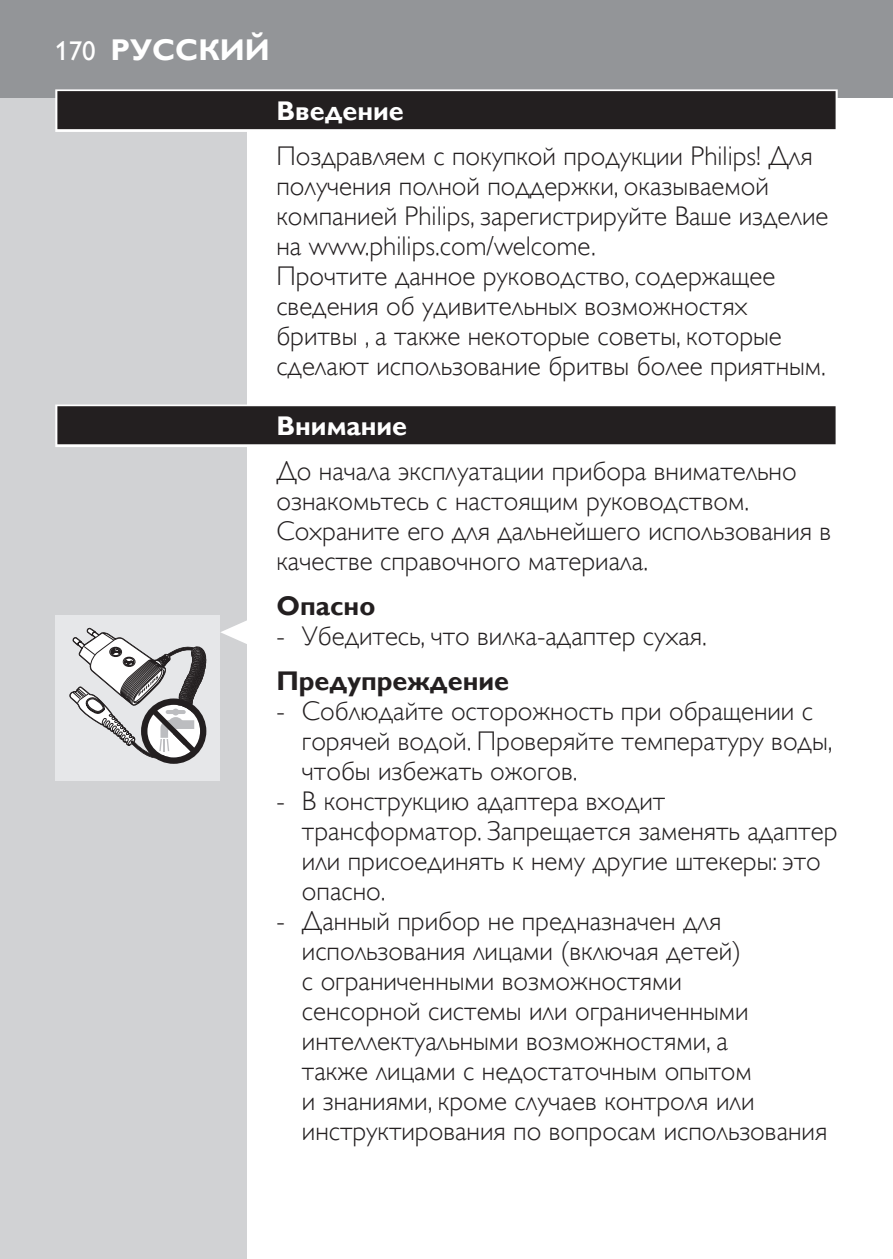
<style>
.page{position:relative;width:893px;height:1259px;background:#fff}
.page>*{position:absolute;margin:0;border:0;box-sizing:border-box;transform-origin:0 0}
.t1{font:700 30px "Gill Sans Alt One WGL";color:#fff}
.t2{font:27px/30px "Gill Sans Alt One WGL Light";color:#231f20}
.t3{font:700 27px "Gill Sans Alt One WGL";color:#231f20}
.t4{font:700 27px "Gill Sans Alt One WGL";color:#fff}
.t5{font:27px "Gill Sans Alt One WGL";color:#fff}
</style>
<div class="page">
<div style="left:0;top:98px;width:247px;height:1161px;background:#d1d2d4"></div>
<hr style="left:892px;top:98px;width:1px;height:1161px;background:#d1d2d4">
<div style="left:0;top:0;width:893px;height:98px;background:#939598"></div>
<div style="left:55px;top:89px;width:783px;height:43px;background:linear-gradient(to right,#dedddd,#dedddd)"></div>
<div style="left:57px;top:91px;width:779px;height:38px;background:#231f20"></div>
<div style="left:55px;top:404px;width:783px;height:43px;background:linear-gradient(to right,#c2c1c1,#c2c1c1)"></div>
<div style="left:57px;top:406px;width:779px;height:38px;background:#231f20"></div>
<svg style="left:221px;top:620px;width:26px;height:24px"></svg>
<div style="left:55px;top:615px;width:165px;height:165px;background:#e6e7e9"></div>
<svg style="left:69px;top:627px;width:138px;height:137px"></svg>
<p class="t5" style="left:55px;top:32px;width:42px">170</p>
<p class="t1" style="left:111px;top:29px;width:161px">Русский</p>
<p class="t4" style="left:276px;top:92px;width:129px">Введение</p>
<p class="t2" style="left:276px;top:141px;width:554px">Поздравляем с покупкой продукции Philips! Для получения полной поддержки, оказываемой компанией Philips, зарегистрируйте Ваше изделие на www.philips.com/welcome.<br>Прочтите данное руководство, содержащее сведения об удивительных возможностях бритвы , а также некоторые советы, которые сделают использование бритвы более приятным.</p>
<p class="t4" style="left:276px;top:407px;width:132px">Внимание</p>
<p class="t2" style="left:276px;top:456px;width:556px">До начала эксплуатации прибора внимательно ознакомьтесь с настоящим руководством.<br>Сохраните его для дальнейшего использования в качестве справочного материала.</p>
<p class="t3" style="left:276px;top:587px;width:100px">Опасно</p>
<p class="t2" style="left:302px;top:621px;width:407px">Убедитесь, что вилка-адаптер сухая.</p>
<p class="t3" style="left:276px;top:662px;width:234px">Предупреждение</p>
<p class="t2" style="left:302px;top:696px;width:537px">Соблюдайте осторожность при обращении с горячей водой. Проверяйте температуру воды, чтобы избежать ожогов.<br>В конструкцию адаптера входит трансформатор. Запрещается заменять адаптер или присоединять к нему другие штекеры: это опасно.<br>Данный прибор не предназначен для использования лицами (включая детей)<br>с ограниченными возможностями<br>сенсорной системы или ограниченными интеллектуальными возможностями, а<br>также лицами с недостаточным опытом<br>и знаниями, кроме случаев контроля или инструктирования по вопросам использования</p>
<p class="t2" style="left:276px;top:621px;width:10px">-</p>
<p class="t2" style="left:276px;top:696px;width:10px">-</p>
<p class="t2" style="left:276px;top:786px;width:10px">-</p>
<p class="t2" style="left:276px;top:906px;width:10px">-</p>
</div>
